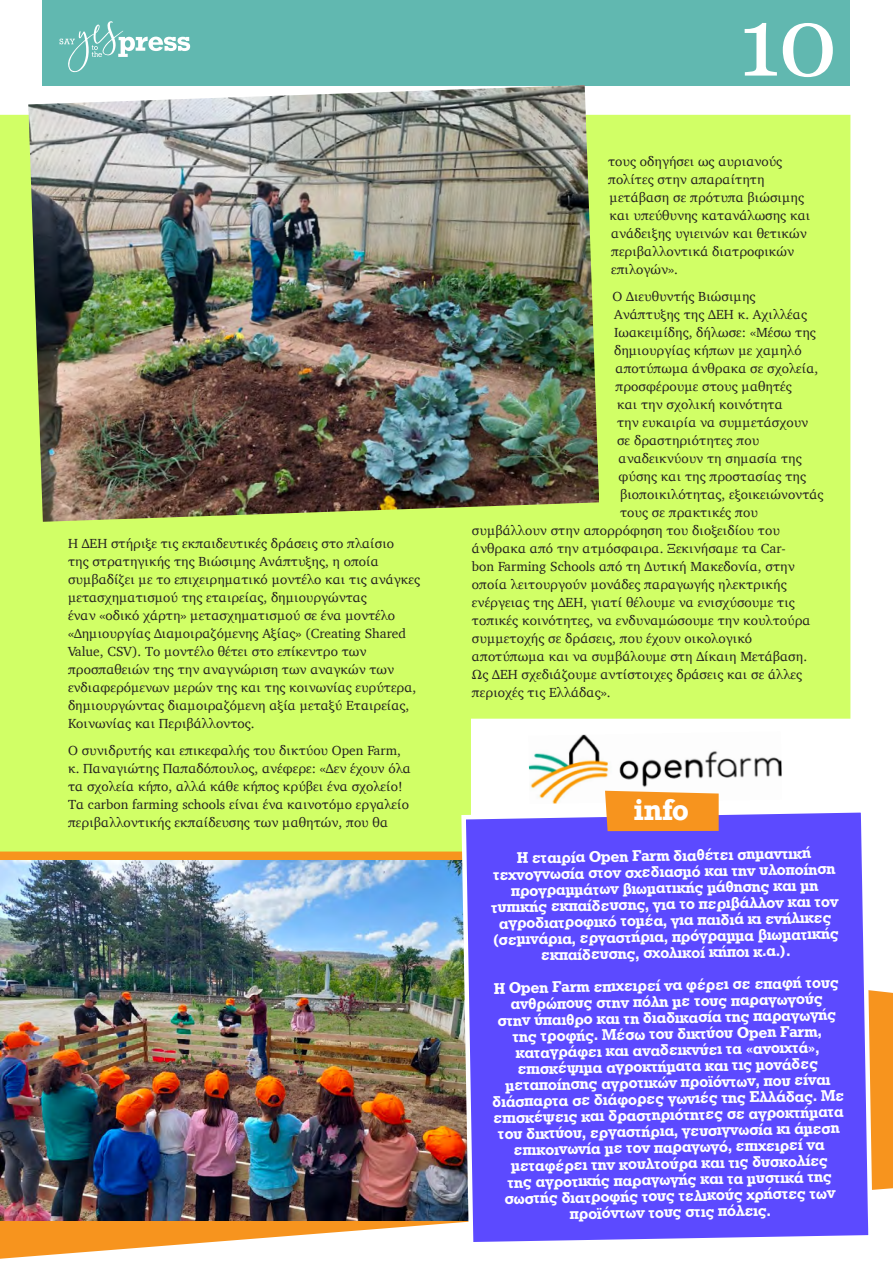
<style>
.page{position:relative;width:893px;height:1263px;background:#fff}
.page>*{position:absolute;margin:0;border:0;box-sizing:border-box;transform-origin:0 0}
.t1{font:97.5px "Georgia";color:#fff}
.t2{font:700 28.05px "Rockwell";color:#fff}
.t3{font:16.2px/16.2px "UB Rockwell Bold";color:#fff;text-align:center}
.t4{font:13.5px/18px "Charter";color:#231f20}
</style>
<div class="page">
<div style="left:0;top:115px;width:850px;height:736px;background:#d1ff66"></div>
<svg style="left:0;top:851px;width:893px;height:408px;fill:#f7941e"></svg>
<div style="left:43px;top:0;width:807px;height:85px;background:#61b8b0"></div>
<svg style="left:60px;top:21px;width:130px;height:51px"></svg>
<img style="left:28px;top:85px;width:571px;height:437px">
<img style="left:0;top:861px;width:459px;height:359px">
<svg style="left:471px;top:719px;width:422px;height:274px"></svg>
<img style="left:528px;top:731px;width:254px;height:73px">
<svg style="left:459px;top:806px;width:416px;height:443px;background:#6857fb"></svg>
<div style="left:605px;top:791px;width:114px;height:40px;background:#f7941e"></div>
<p class="t4" style="left:68px;top:535px;width:354px">Η ΔΕΗ στήριξε τις εκπαιδευτικές δράσεις στο πλαίσιο<br>της στρατηγικής της Βιώσιμης Ανάπτυξης, η οποία συμβαδίζει με το επιχειρηματικό μοντέλο και τις ανάγκες μετασχηματισμού της εταιρείας, δημιουργώντας<br>έναν «οδικό χάρτη» μετασχηματισμού σε ένα μοντέλο «Δημιουργίας Διαμοιραζόμενης Αξίας» (Creating Shared Value, CSV). Το μοντέλο θέτει στο επίκεντρο των προσπαθειών της την αναγνώριση των αναγκών των ενδιαφερόμενων μερών της και της κοινωνίας ευρύτερα, δημιουργώντας διαμοιραζόμενη αξία μεταξύ Εταιρείας, Κοινωνίας και Περιβάλλοντος.</p>
<p class="t4" style="left:68px;top:741px;width:344px">O συνιδρυτής και επικεφαλής του δικτύου Open Farm, κ. Παναγιώτης Παπαδόπουλος, ανέφερε: «Δεν έχουν όλα τα σχολεία κήπο, αλλά κάθε κήπος κρύβει ένα σχολείο!<br>Τα carbon farming schools είναι ένα καινοτόμο εργαλείο περιβαλλοντικής εκπαίδευσης των μαθητών, που θα</p>
<h1 class="t1" style="left:738px;top:-29px;width:101px">10</h1>
<p class="t4" style="left:608px;top:152px;width:204px">τους οδηγήσει ως αυριανούς πολίτες στην απαραίτητη μετάβαση σε πρότυπα βιώσιμης και υπεύθυνης κατανάλωσης και ανάδειξης υγιεινών και θετικών περιβαλλοντικά διατροφικών επιλογών».</p>
<p class="t4" style="left:613px;top:287px;width:144px">Ο Διευθυντής Βιώσιμης</p>
<p class="t4" style="left:614px;top:305px;width:194px">Ανάπτυξης της ΔΕΗ κ. Αχιλλέας</p>
<p class="t4" style="left:614px;top:323px;width:203px">Ιωακειμίδης, δήλωσε: «Μέσω της</p>
<p class="t4" style="left:614px;top:341px;width:189px">δημιουργίας κήπων με χαμηλό</p>
<p class="t4" style="left:616px;top:359px;width:204px">αποτύπωμα άνθρακα σε σχολεία,</p>
<p class="t4" style="left:616px;top:377px;width:178px">προσφέρουμε στους μαθητές</p>
<p class="t4" style="left:617px;top:395px;width:167px">και την σχολική κοινότητα</p>
<p class="t4" style="left:617px;top:413px;width:193px">την ευκαιρία να συμμετάσχουν</p>
<p class="t4" style="left:617px;top:431px;width:144px">σε δραστηριότητες που</p>
<p class="t4" style="left:619px;top:449px;width:185px">αναδεικνύουν τη σημασία της</p>
<p class="t4" style="left:619px;top:467px;width:189px">φύσης και της προστασίας της</p>
<p class="t4" style="left:620px;top:485px;width:205px">βιοποικιλότητας, εξοικειώνοντάς</p>
<p class="t4" style="left:620px;top:503px;width:139px">τους σε πρακτικές που</p>
<p class="t4" style="left:472px;top:521px;width:309px">συμβάλλουν στην απορρόφηση του διοξειδίου του</p>
<p class="t4" style="left:472px;top:539px;width:315px">άνθρακα από την ατμόσφαιρα. Ξεκινήσαμε τα Car-</p>
<p class="t4" style="left:472px;top:557px;width:324px">bon Farming Schools από τη Δυτική Μακεδονία, στην</p>
<p class="t4" style="left:472px;top:575px;width:316px">οποία λειτουργούν μονάδες παραγωγής ηλεκτρικής</p>
<p class="t4" style="left:472px;top:593px;width:324px">ενέργειας της ΔΕΗ, γιατί θέλουμε να ενισχύσουμε τις</p>
<p class="t4" style="left:472px;top:611px;width:340px">τοπικές κοινότητες, να ενδυναμώσουμε την κουλτούρα</p>
<p class="t4" style="left:472px;top:629px;width:282px">συμμετοχής σε δράσεις, που έχουν οικολογικό</p>
<p class="t4" style="left:472px;top:647px;width:337px">αποτύπωμα και να συμβάλουμε στη Δίκαιη Μετάβαση.</p>
<p class="t4" style="left:472px;top:665px;width:332px">Ως ΔΕΗ σχεδιάζουμε αντίστοιχες δράσεις και σε άλλες</p>
<p class="t4" style="left:472px;top:683px;width:140px">περιοχές τις Ελλάδας».</p>
<h2 class="t2" style="left:633px;top:791px;width:57px">info</h2>
<p class="t3" style="left:490px;top:850px;width:349px;rotate:-1deg">Η εταιρία Open Farm διαθέτει σημαντική τεχνογνωσία στον σχεδιασμό και την υλοποίηση προγραμμάτων βιωματικής μάθησης και μη τυπικής εκπαίδευσης, για το περιβάλλον και τον αγροδιατροφικό τομέα, για παιδιά κι ενήλικες (σεμινάρια, εργαστήρια, πρόγραμμα βιωματικής εκπαίδευσης, σχολικοί κήποι κ.α.).</p>
<p class="t3" style="left:490px;top:980px;width:353px;rotate:-1deg">H Open Farm επιχειρεί να φέρει σε επαφή τους ανθρώπους στην πόλη με τους παραγωγούς<br>στην ύπαιθρο και τη διαδικασία της παραγωγής της τροφής. Μέσω του δικτύου Open Farm, καταγράφει και αναδεικνύει τα «ανοιχτά», επισκέψιμα αγροκτήματα και τις μονάδες μεταποίησης αγροτικών προϊόντων, που είναι διάσπαρτα σε διάφορες γωνιές της Ελλάδας. Με επισκέψεις και δραστηριότητες σε αγροκτήματα του δικτύου, εργαστήρια, γευσιγνωσία κι άμεση επικοινωνία με τον παραγωγό, επιχειρεί να μεταφέρει την κουλτούρα και τις δυσκολίες<br>της αγροτικής παραγωγής και τα μυστικά της σωστής διατροφής τους τελικούς χρήστες των προϊόντων τους στις πόλεις.</p>
</div>
